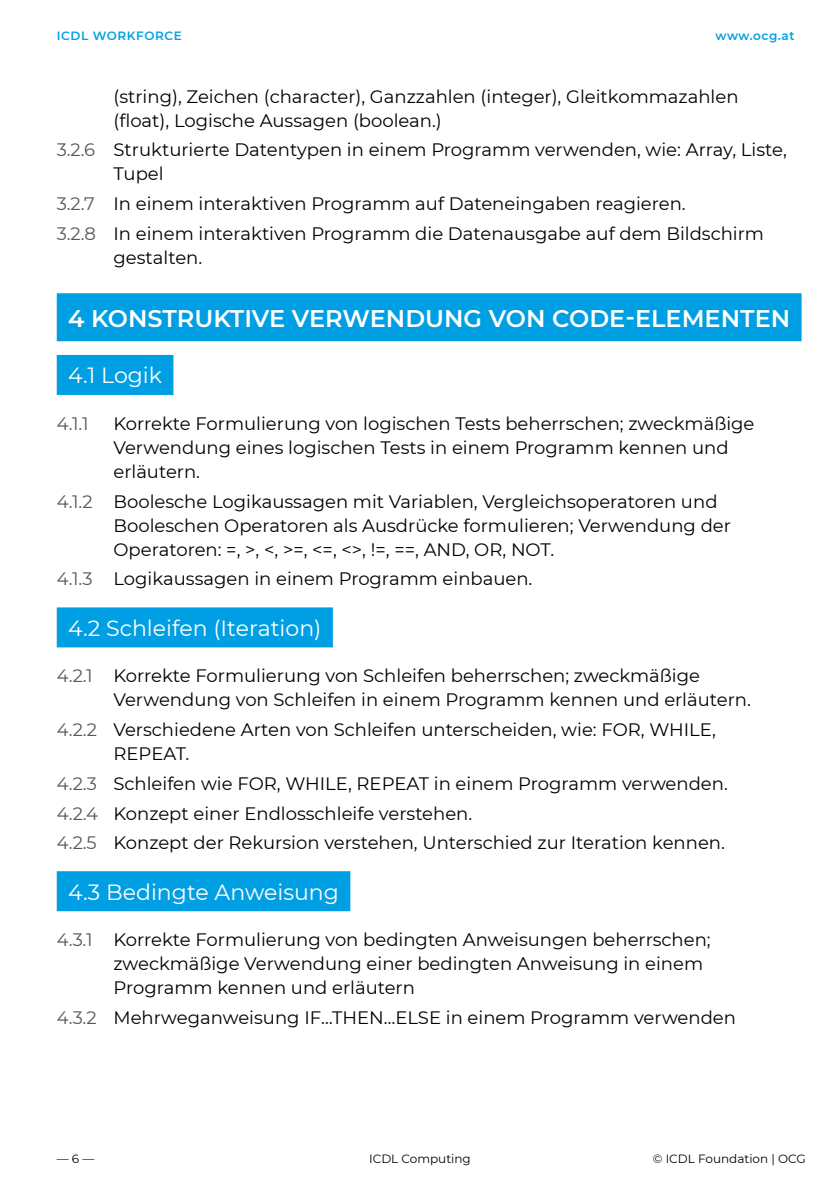
<style>
.page{position:relative;width:840px;height:1191px;background:#fff}
.page>*{position:absolute;margin:0;border:0;box-sizing:border-box;transform-origin:0 0}
.H3_Kapitelüberschrift{font:600 24px "Montserrat";color:#fff}
.H4_Skill_Set{font:22px "Montserrat";color:#fff}
.Fliesstext_schwarz_9_12{font:18px/24px "Montserrat";color:#000}
.Fliesstext_schwarz_9_12-2{font:18px "Montserrat";color:#575756}
.t1{font:12px "Montserrat";color:#000}
.t2{font:600 12px "Montserrat";letter-spacing:.05em;color:#009fe3}
.s1{color:#575756}
</style>
<div class="page">
<div style="left:57px;top:293px;width:744px;height:48px;background:#009fe3"></div>
<div style="left:57px;top:355px;width:116px;height:40px;background:#009fe3"></div>
<div style="left:57px;top:607px;width:276px;height:40px;background:#009fe3"></div>
<div style="left:57px;top:871px;width:293px;height:40px;background:#009fe3"></div>
<p class="t2" style="left:57px;top:27px;width:127px">ICDL WORKFORCE</p>
<p class="t2" style="left:715px;top:27px;width:81px">www.ocg.at</p>
<p class="Fliesstext_schwarz_9_12" style="left:113px;top:83px;width:626px">(string), Zeichen (character), Ganzzahlen (integer), Gleitkommazahlen (float), Logische Aussagen (boolean.)</p>
<p class="Fliesstext_schwarz_9_12" style="left:113px;top:137px;width:674px;text-indent:-57px"><span class="s1">3.2.6</span> Strukturierte Datentypen in einem Programm verwenden, wie: Array, Liste,<br>Tupel</p>
<p class="Fliesstext_schwarz_9_12" style="left:57px;top:191px;width:630px"><span class="s1">3.2.7</span> In einem interaktiven Programm auf Dateneingaben reagieren.</p>
<p class="Fliesstext_schwarz_9_12" style="left:113px;top:220px;width:651px;text-indent:-57px"><span class="s1">3.2.8</span> In einem interaktiven Programm die Datenausgabe auf dem Bildschirm gestalten.</p>
<p class="H3_Kapitelüberschrift" style="left:68px;top:302px;width:723px">4 KONSTRUKTIVE VERWENDUNG VON CODE-ELEMENTEN</p>
<p class="H4_Skill_Set" style="left:68px;top:360px;width:95px">4.1 Logik</p>
<p class="Fliesstext_schwarz_9_12-2" style="left:57px;top:411px;width:33px">4.1.1</p>
<p class="Fliesstext_schwarz_9_12" style="left:113px;top:411px;width:642px">Korrekte Formulierung von logischen Tests beherrschen; zweckmäßige<br>Verwendung eines logischen Tests in einem Programm kennen und erläutern.</p>
<p class="Fliesstext_schwarz_9_12" style="left:113px;top:488px;width:618px;text-indent:-57px"><span class="s1">4.1.2</span> Boolesche Logikaussagen mit Variablen, Vergleichsoperatoren und<br>Booleschen Operatoren als Ausdrücke formulieren; Verwendung der<br>Operatoren: =, &gt;, &lt;, &gt;=, &lt;=, &lt;&gt;, !=, ==, AND, OR, NOT.</p>
<p class="Fliesstext_schwarz_9_12" style="left:57px;top:566px;width:477px"><span class="s1">4.1.3</span> Logikaussagen in einem Programm einbauen.</p>
<p class="H4_Skill_Set" style="left:68px;top:613px;width:255px">4.2 Schleifen (Iteration)</p>
<p class="Fliesstext_schwarz_9_12" style="left:113px;top:663px;width:638px;text-indent:-57px"><span class="s1">4.2.1</span> Korrekte Formulierung von Schleifen beherrschen; zweckmäßige<br>Verwendung von Schleifen in einem Programm kennen und erläutern.</p>
<p class="Fliesstext_schwarz_9_12" style="left:113px;top:717px;width:603px;text-indent:-57px"><span class="s1">4.2.2</span> Verschiedene Arten von Schleifen unterscheiden, wie: FOR, WHILE,<br>REPEAT.</p>
<p class="Fliesstext_schwarz_9_12" style="left:57px;top:771px;width:672px"><span class="s1">4.2.3</span> Schleifen wie FOR, WHILE, REPEAT in einem Programm verwenden.</p>
<p class="Fliesstext_schwarz_9_12" style="left:57px;top:800px;width:417px"><span class="s1">4.2.4</span> Konzept einer Endlosschleife verstehen.</p>
<p class="Fliesstext_schwarz_9_12" style="left:57px;top:830px;width:669px"><span class="s1">4.2.5</span> Konzept der Rekursion verstehen, Unterschied zur Iteration kennen.</p>
<p class="H4_Skill_Set" style="left:68px;top:876px;width:272px">4.3 Bedingte Anweisung</p>
<p class="Fliesstext_schwarz_9_12" style="left:113px;top:927px;width:598px;text-indent:-57px"><span class="s1">4.3.1</span> Korrekte Formulierung von bedingten Anweisungen beherrschen; zweckmäßige Verwendung einer bedingten Anweisung in einem<br>Programm kennen und erläutern</p>
<p class="Fliesstext_schwarz_9_12" style="left:57px;top:1005px;width:680px"><span class="s1">4.3.2</span> Mehrweganweisung IF…THEN…ELSE in einem Programm verwenden</p>
<p class="t1" style="left:57px;top:1150px;width:39px">— 6 —</p>
<p class="t1" style="left:369px;top:1150px;width:103px">ICDL Computing</p>
<p class="t1" style="left:652px;top:1150px;width:154px">© ICDL Foundation | OCG</p>
</div>
